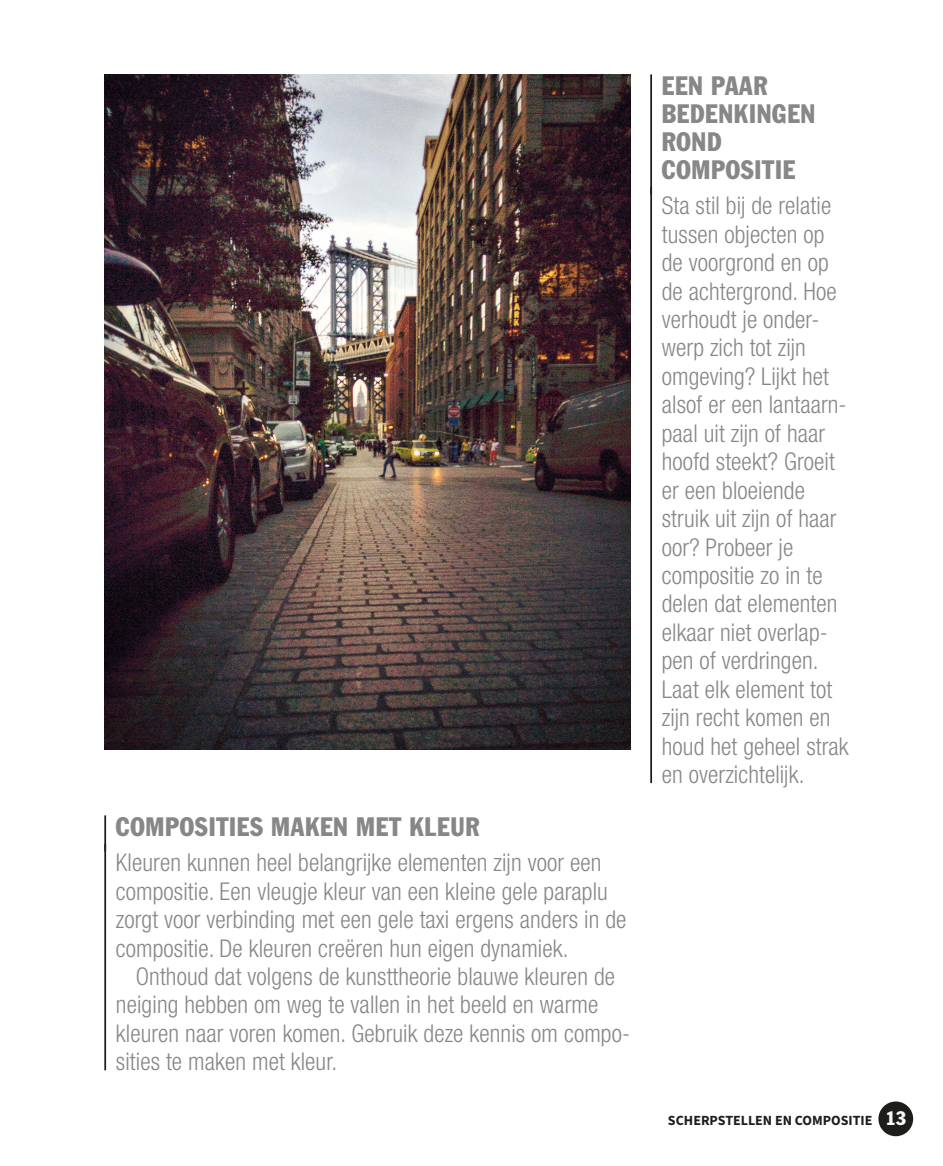
<style>
.page{position:relative;width:943px;height:1166px;background:#fff}
.page>*{position:absolute;margin:0;border:0;box-sizing:border-box;transform-origin:0 0}
.t1{font:condensed 26.25px/28px "Franklin Gothic";letter-spacing:.03em;color:#878787;scale:.95 1}
.t2{font:300 condensed 24.5px/28.5px "Helvetica Neue LT Pro";letter-spacing:.005em;color:#878787}
.t3{font:700 14px "Source Sans 3";color:#1d1d1b}
.s1{font-family:"Franklin Gothic";font-weight:400;font-stretch:condensed;font-size:19.25px;color:#fbfbfb}
</style>
<div class="page">
<img style="left:104px;top:74px;width:526px;height:676px">
<div style="left:878px;top:1101px;width:35px;height:35px;background:#1d1d1b;border-radius:50%"></div>
<hr style="left:650px;top:74px;width:2px;height:121px;background:#1d1d1b">
<hr style="left:650px;top:187px;width:2px;height:596px;background:#1d1d1b">
<hr style="left:104px;top:815px;width:2px;height:36px;background:#1d1d1b">
<hr style="left:104px;top:844px;width:2px;height:226px;background:#1d1d1b">
<p class="t1" style="left:116px;top:812px;width:384px">COMPOSITIES MAKEN MET KLEUR</p>
<p class="t2" style="left:116px;top:848px;width:512px">Kleuren kunnen heel belangrijke elementen zijn voor een compositie. Een vleugje kleur van een kleine gele paraplu zorgt voor verbinding met een gele taxi ergens anders in de compositie. De kleuren creëren hun eigen dynamiek.</p>
<p class="t2" style="left:116px;top:962px;width:515px;text-indent:20px">Onthoud dat volgens de kunsttheorie blauwe kleuren de neiging hebben om weg te vallen in het beeld en warme kleuren naar voren komen. Gebruik deze kennis om compo&shy;sities te maken met kleur.</p>
<p class="t1" style="left:662px;top:71px;width:163px">EEN PAAR<br>BEDENKINGEN<br>ROND<br>COMPOSITIE</p>
<p class="t2" style="left:662px;top:191px;width:188px">Sta stil bij de relatie tussen objecten op de voorgrond en op de achtergrond. Hoe verhoudt je onder&shy;werp zich tot zijn omgeving? Lijkt het alsof er een lantaarn&shy;paal uit zijn of haar hoofd steekt? Groeit er een bloeiende struik uit zijn of haar oor? Probeer je compositie zo in te delen dat elementen elkaar niet overlap&shy;pen of verdringen.<br>Laat elk element tot zijn recht komen en houd het geheel strak en overzichtelijk.</p>
<p class="t3" style="left:668px;top:1111px;width:240px">SCHERPSTELLEN EN COMPOSITIE <span class="s1">13</span></p>
</div>
